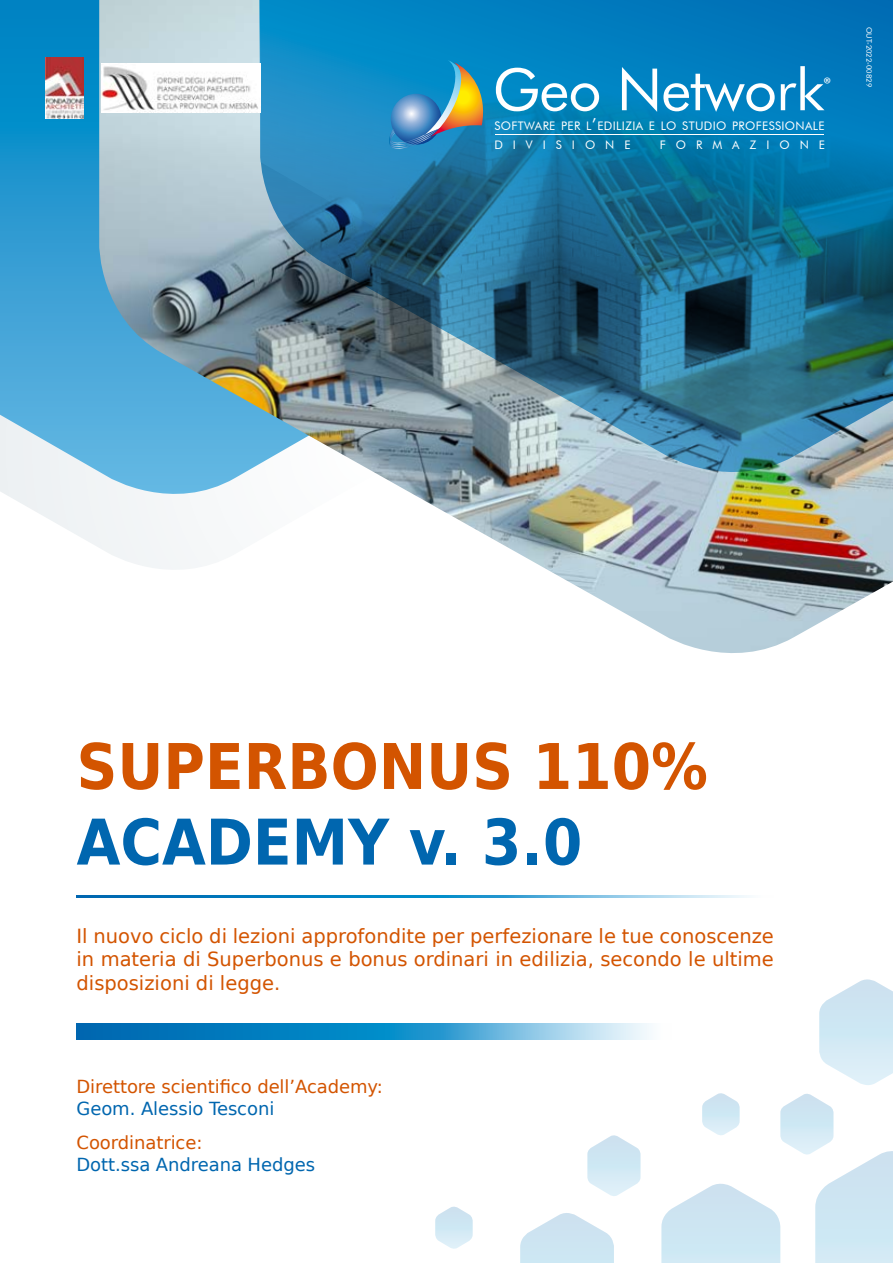
<style>
.page{position:relative;width:893px;height:1263px;background:#fff}
.page>*{position:absolute;margin:0;border:0;box-sizing:border-box;transform-origin:0 0}
.t1{font:700 63px "DejaVu Sans Condensed";color:#d35400}
.t2{font:700 63px "DejaVu Sans Condensed";color:#0066af}
.t3{font:58.2px "Futura BT";letter-spacing:-.015em;color:#fff}
.t4{font:19.5px/23.4px "DejaVu Sans";color:#d35400;text-align:justify}
.t5{font:18.3px "Myriad Pro";color:#fff}
.t6{font:18px "DejaVu Sans";letter-spacing:-.005em;color:#d35400}
.t7{font:18px "DejaVu Sans";letter-spacing:-.005em;color:#0066af}
.t8{font:11.85px/18.9px "Futura BT";letter-spacing:.03em;color:#fff}
.t9{font:11.85px "Futura BT";letter-spacing:.845em;color:#fff}
.t10{font:7.5px "Futura BT";color:#fff}
.s1{font-size:16.8px}
</style>
<div class="page">
<svg style="left:520px;top:1213px;width:94px;height:50px"></svg>
<svg style="left:587px;top:1135px;width:53px;height:61px"></svg>
<svg style="left:661px;top:979px;width:232px;height:284px"></svg>
<svg style="left:435px;top:1206px;width:38px;height:43px"></svg>
<svg style="left:0;top:0;width:99px;height:514px;background:#48a7d6"></svg>
<img style="left:99px;top:0;width:794px;height:653px">
<img style="left:260px;top:461px;width:633px;height:12px">
<img style="left:259px;top:0;width:634px;height:461px">
<hr style="left:495px;top:134px;width:329px;height:1px;background:#fff">
<svg style="left:389px;top:60px;width:99px;height:89px;background:#4c93aa"></svg>
<svg style="left:77px;top:1023px;width:595px;height:16px;background:#409dcf"></svg>
<svg style="left:77px;top:895px;width:672px;height:2px"></svg>
<img style="left:46px;top:57px;width:37px;height:61px">
<img style="left:101px;top:63px;width:159px;height:49px">
<h2 class="t3" style="left:493px;top:54px;width:333px">Geo Network</h2>
<p class="t5" style="left:824px;top:73px;width:9px">®</p>
<p class="t8" style="left:494px;top:116px;width:332px">SOFTWARE PER L<span class="s1">’</span>EDILIZIA E LO STUDIO PROFESSIONALE<br>DIVISIONE</p>
<p class="t9" style="left:660px;top:137px;width:167px">FORMAZIONE</p>
<p class="t10" style="left:874px;top:27px;width:62px;rotate:90deg">OUT-2022-00829</p>
<h1 class="t1" style="left:77px;top:715px;width:633px">SUPERBONUS 110%</h1>
<h1 class="t2" style="left:77px;top:791px;width:507px">ACADEMY V. 3.0</h1>
<p class="t4" style="left:77px;top:923px;width:699px">Il nuovo ciclo di lezioni approfondite per perfezionare le tue conoscenze in materia di Superbonus e bonus ordinari in edilizia, secondo le ultime disposizioni di legge.</p>
<p class="t6" style="left:77px;top:1071px;width:308px">Direttore scientifico dell’Academy:</p>
<p class="t7" style="left:77px;top:1093px;width:199px">Geom. Alessio Tesconi</p>
<p class="t6" style="left:77px;top:1127px;width:127px">Coordinatrice:</p>
<p class="t7" style="left:77px;top:1149px;width:240px">Dott.ssa Andreana Hedges</p>
</div>
